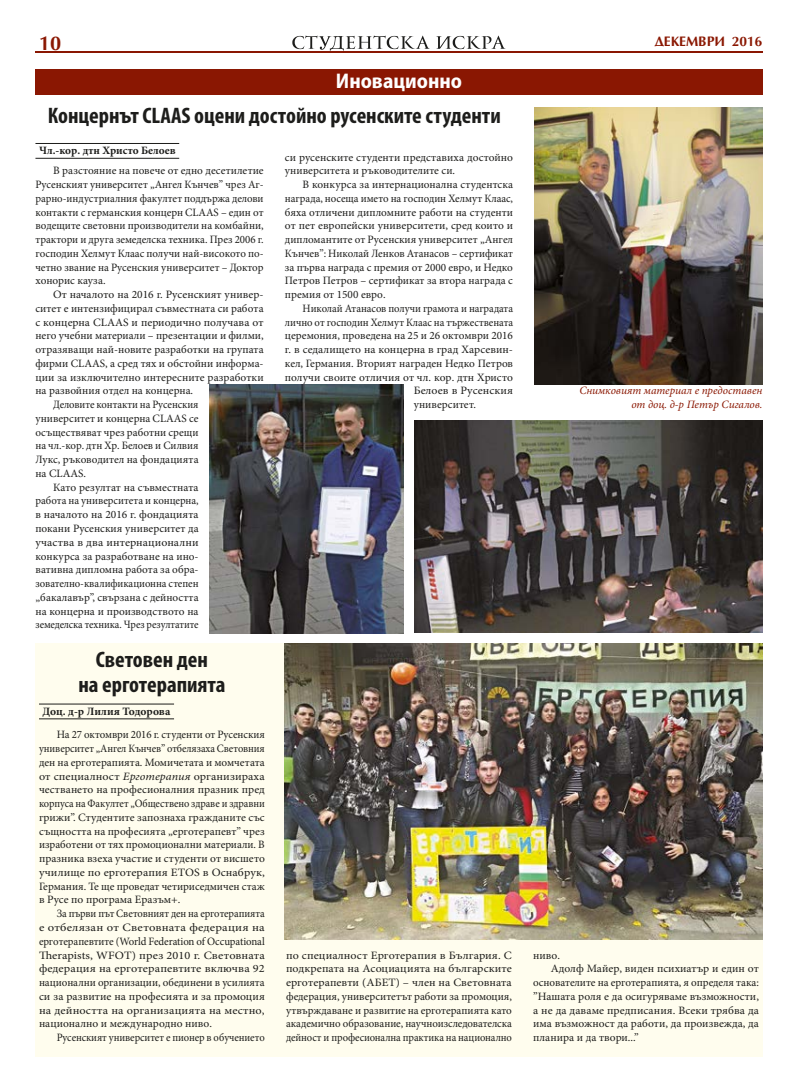
<style>
.page{position:relative;width:798px;height:1092px;background:#fff}
.page>*{position:absolute;margin:0;border:0;box-sizing:border-box;transform-origin:0 0}
.t1{font:700 condensed 22.5px/25px "Myriad Pro";color:#1d1d1b;text-align:center}
.t2{font:700 semi-condensed 21.25px "Myriad Pro";color:#fff}
.t3{font:700 20px "AG Optima Cyr";color:#8a1702}
.t4{font:700 13.75px "AG Optima Cyr";color:#8a1702}
.t5{font:11.25px/13.8px "Minion Pro";color:#1d1d1b;text-align:justify}
.t6{font:11.25px/13.8px "Minion Pro";color:#1d1d1b;text-align:justify;scale:.94 1}
.t7{font:11.25px/13.8px "Minion Pro";color:#1d1d1b;text-align:justify;scale:1.07 1}
.t8{font:11.25px "Minion Pro";color:#1d1d1b;scale:.95 1}
.t9{font:11.25px "Minion Pro";color:#1d1d1b;scale:.96 1}
.t10{font:italic 11.25px/13.8px "Minion Pro";color:#8a1702;text-align:right}
.t11{font:700 11.25px "Minion Pro";color:#1d1d1b}
.t12{font:11.25px "Minion Pro";color:#1d1d1b;scale:1.05 1}
.t13{font:11.25px "Minion Pro";color:#1d1d1b;scale:1.04 1}
.t14{font:11.25px "Minion Pro";color:#1d1d1b;scale:.92 1}
.s1{font-style:italic}
</style>
<div class="page">
<svg style="left:436px;top:36px;width:69px;height:13px"></svg>
<svg style="left:292px;top:35px;width:138px;height:17px"></svg>
<hr style="left:35px;top:52px;width:727px;height:1px;background:#8a1702">
<hr style="left:35px;top:143px;width:144px;height:1px;background:#1d1d1b">
<hr style="left:35px;top:158px;width:144px;height:1px;background:#1d1d1b">
<div style="left:35px;top:69px;width:727px;height:26px;background:#8a1702"></div>
<img style="left:534px;top:108px;width:228px;height:276px">
<img style="left:415px;top:421px;width:347px;height:211px">
<img style="left:209px;top:384px;width:194px;height:249px">
<div style="left:35px;top:643px;width:727px;height:413px;background:#fffdee"></div>
<hr style="left:39px;top:703px;width:135px;height:1px;background:#1d1d1b">
<hr style="left:39px;top:718px;width:135px;height:1px;background:#1d1d1b">
<img style="left:285px;top:643px;width:477px;height:296px">
<h3 class="t3" style="left:39px;top:32px;width:24px">10</h3>
<p class="t4" style="left:654px;top:34px;width:109px">ДЕКЕМВРИ 2016</p>
<h2 class="t2" style="left:336px;top:67px;width:128px">Иновационно</h2>
<h1 class="t1" style="left:48px;top:102px;width:454px">Концернът CLAAS оцени достойно русенските студенти</h1>
<p class="t11" style="left:39px;top:143px;width:138px">Чл.-кор. дтн Христо Белоев</p>
<p class="t5" style="left:35px;top:164px;width:230px;text-indent:18px">В разстояние на повече от едно десетилетие Русенският университет „Ангел Кънчев” чрез Аг&shy;рарно-индустриалния факултет поддържа делови контакти с германския концерн CLAAS – един от водещите световни производители на комбайни, трактори и друга земеделска техника. През 2006 г. господин Хелмут Клаас получи най-високото по&shy;четно звание на Русенския университет – Доктор хонорис кауза.</p>
<p class="t5" style="left:53px;top:288px;width:212px">От началото на 2016 г. Русенският универ-</p>
<p class="t5" style="left:35px;top:301px;width:229px">ситет е интензифицирал съвместната си работа</p>
<p class="t5" style="left:35px;top:315px;width:229px">с концерна CLAAS и периодично получава от</p>
<p class="t5" style="left:35px;top:329px;width:230px">него учебни материали – презентации и филми,</p>
<p class="t5" style="left:35px;top:343px;width:230px">отразяващи най-новите разработки на групата</p>
<p class="t5" style="left:35px;top:356px;width:229px">фирми CLAAS, а сред тях и обстойни информа-</p>
<p class="t5" style="left:35px;top:370px;width:230px">ции за изключително интересните разработки</p>
<p class="t5" style="left:35px;top:384px;width:159px">на развойния отдел на концерна.</p>
<p class="t6" style="left:53px;top:398px;width:156px">Деловите контакти на Русенския</p>
<p class="t5" style="left:35px;top:411px;width:164px">университет и концерна CLAAS се</p>
<p class="t5" style="left:35px;top:425px;width:164px">осъществяват чрез работни срещи</p>
<p class="t9" style="left:35px;top:438px;width:171px">на чл.-кор. дтн Хр. Белоев и Силвия</p>
<p class="t5" style="left:35px;top:453px;width:164px">Лукс, ръководител на фондацията</p>
<p class="t5" style="left:35px;top:466px;width:52px">на CLAAS.</p>
<p class="t5" style="left:53px;top:480px;width:147px">Като резултат на съвместната</p>
<p class="t9" style="left:35px;top:493px;width:171px">работа на университета и концерна,</p>
<p class="t5" style="left:35px;top:508px;width:165px">в началото на 2016 г. фондацията</p>
<p class="t5" style="left:35px;top:521px;width:164px">покани Русенския университет да</p>
<p class="t12" style="left:35px;top:534px;width:157px">участва в два интернационални</p>
<p class="t5" style="left:35px;top:549px;width:164px">конкурса за разработване на ино-</p>
<p class="t5" style="left:35px;top:563px;width:164px">вативна дипломна работа за обра-</p>
<p class="t8" style="left:35px;top:576px;width:173px">зователно-квалификационна степен</p>
<p class="t5" style="left:35px;top:590px;width:165px">„бакалавър”, свързана с дейността</p>
<p class="t5" style="left:35px;top:604px;width:164px">на концерна и производството на</p>
<p class="t14" style="left:35px;top:617px;width:179px">земеделска техника. Чрез резултатите</p>
<p class="t5" style="left:285px;top:150px;width:229px">си русенските студенти представиха достойно университета и ръководителите си.</p>
<p class="t5" style="left:285px;top:178px;width:229px;text-indent:18px">В конкурса за интернационална студентска награда, носеща името на господин Хелмут Клаас, бяха отличени дипломните работи на студенти от пет европейски университети, сред които и дипломантите от Русенския университет „Ангел Кънчев”: Николай Ленков Атанасов – сертификат за първа награда с премия от 2000 евро, и Недко Петров Петров – сертификат за втора награда с премия от 1500 евро.</p>
<p class="t8" style="left:302px;top:301px;width:223px">Николай Атанасов получи грамота и наградата</p>
<p class="t8" style="left:285px;top:314px;width:242px">лично от господин Хелмут Клаас на тържествената</p>
<p class="t5" style="left:285px;top:329px;width:229px">церемония, проведена на 25 и 26 октомври 2016</p>
<p class="t5" style="left:285px;top:343px;width:229px">г. в седалището на концерна в град Харсевин-</p>
<p class="t5" style="left:285px;top:356px;width:229px">кел, Германия. Вторият награден Недко Петров</p>
<p class="t5" style="left:285px;top:370px;width:229px">получи своите отличия от чл. кор. дтн Христо</p>
<p class="t12" style="left:413px;top:383px;width:96px">Белоев в Русенския</p>
<p class="t5" style="left:413px;top:398px;width:64px">университет.</p>
<p class="t10" style="left:579px;top:384px;width:184px">Снимковият материал е предоставен от доц. д-р Петър Сигалов.</p>
<h1 class="t1" style="left:78px;top:647px;width:149px">Световен ден<br>на ерготерапията</h1>
<p class="t11" style="left:43px;top:703px;width:129px">Доц. д-р Лилия Тодорова</p>
<p class="t5" style="left:39px;top:728px;width:227px;text-indent:18px">На 27 октомври 2016 г. студенти от Русенския университет „Ангел Кънчев” отбелязаха Световния ден на ерготерапията. Момичетата и момчетата от специалност <span class="s1">Ерготерапия</span> организираха честването на професионалния празник пред корпуса на Факултет „Обществено здраве и здравни грижи”. Студентите запознаха гражданите със същността на професията „ерготерапевт” чрез изработени от тях промоционални материали. В празника взеха участие и студенти от висшето училище по ерготерапия ETOS в Оснабрук, Германия. Те ще проведат четириседмичен стаж в Русе по програма Еразъм+.</p>
<p class="t6" style="left:39px;top:906px;width:242px;text-indent:18px">За първи път Световният ден на ерготерапията е отбелязан от Световната федерация на ерготерапевтите (World Federation of Occupational Therapists, WFOT) през 2010 г. Световната федерация на ерготерапевтите включва 92 национални организации, обединени в усилията си за развитие на професията и за промоция на дейността на организацията на местно, национално и международно ниво.</p>
<p class="t6" style="left:57px;top:1030px;width:223px">Русенският университет е пионер в обучението</p>
<p class="t7" style="left:286px;top:948px;width:212px">по специалност Ерготерапия в България. С подкрепата на Асоциацията на българските ерготерапевти (АБЕТ) – член на Световната федерация, университетът работи за промоция, утвърждаване и развитие на ерготерапията като академично образование, научноизследователска дейност и професионална практика на национално</p>
<p class="t5" style="left:533px;top:948px;width:28px">ниво.</p>
<p class="t5" style="left:550px;top:961px;width:209px">Адолф Майер, виден психиатър и един от</p>
<p class="t5" style="left:533px;top:975px;width:227px">основателите на ерготерапията, я определя така:</p>
<p class="t5" style="left:533px;top:989px;width:227px">”Нашата роля е да осигуряваме възможности,</p>
<p class="t13" style="left:533px;top:1002px;width:218px">а не да даваме предписания. Всеки трябва да</p>
<p class="t5" style="left:533px;top:1016px;width:227px">има възможност да работи, да произвежда, да</p>
<p class="t5" style="left:533px;top:1030px;width:107px">планира и да твори...”</p>
</div>
